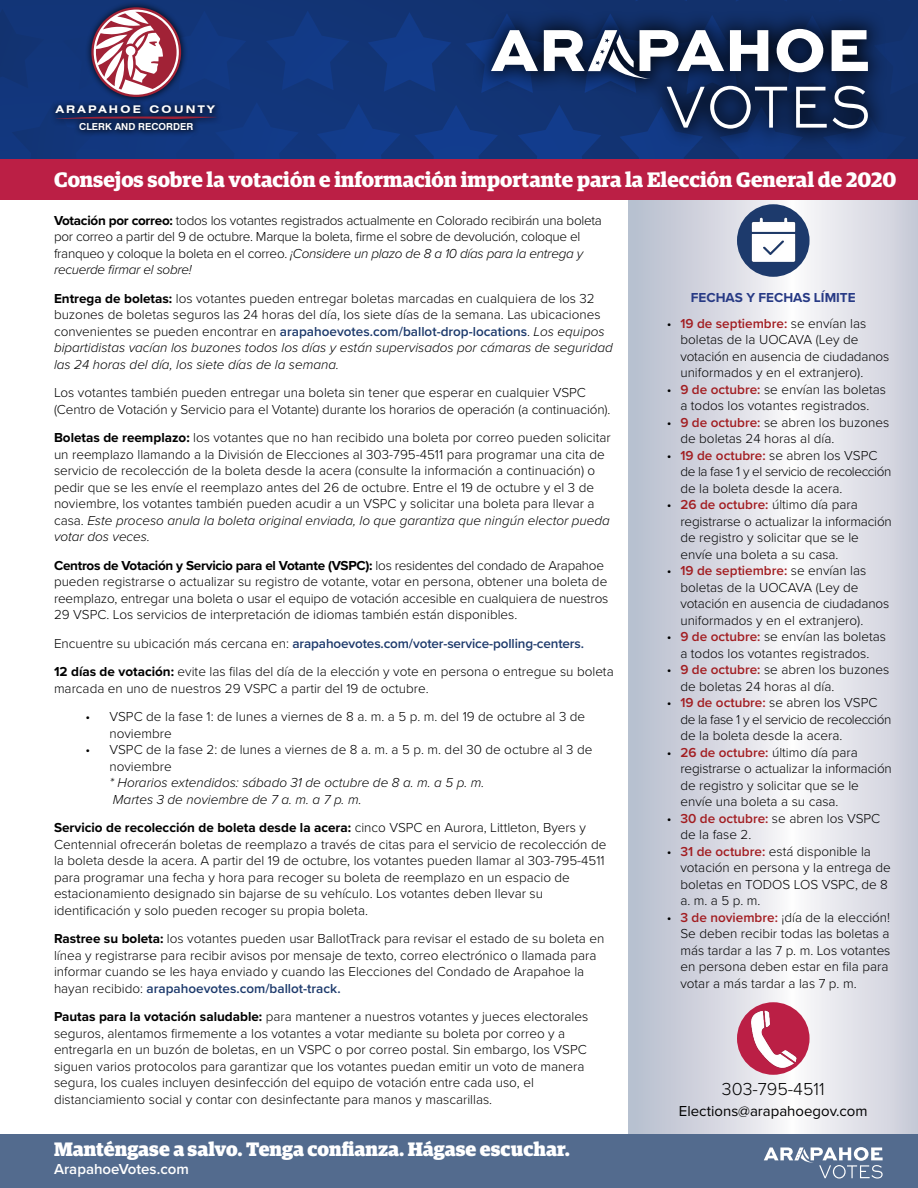
<style>
.page{position:relative;width:918px;height:1188px;background:#fff}
.page>*{position:absolute;margin:0;border:0;box-sizing:border-box;transform-origin:0 0}
.t1{font:700 21px "Guardian Egyp";color:#fff}
.t2{font:900 19.5px "Guardian Egyp";color:#fff}
.t3{font:300 18px "Proxima Nova";color:#000}
.t4{font:15px "Proxima Nova";color:#000}
.t5{font:600 15px "Proxima Nova";color:#fff}
.t6{font:300 13.5px/16.5px "Proxima Nova";color:#000}
.t7{font:300 13.5px/16.5px "Proxima Nova";letter-spacing:-.02em;color:#000}
.t8{font:italic 300 13.5px/16.5px "Proxima Nova";color:#000}
.t9{font:700 13.5px "Proxima Nova";color:#273a85}
.t10{font:700 expanded 10.65px "Swiss 721 BT";letter-spacing:.22em;color:#fff}
.t11{font:700 9.6px "Swiss 721 BT";color:#fff}
.s1{font-weight:700}
.s2{font-style:italic}
.s3{font-weight:600;color:#1d3a6c}
.s4{font-weight:600;color:#a21d21}
</style>
<div class="page">
<svg style="left:629px;top:200px;width:289px;height:934px"></svg>
<svg style="left:0;top:0;width:918px;height:159px;background:#12367c"></svg>
<svg style="left:0;top:0;width:891px;height:90px;background:#123578"></svg>
<div style="left:0;top:159px;width:918px;height:41px;background:#bb1f45"></div>
<div style="left:471px;top:9px;width:417px;height:140px;background:#000;opacity:.75"></div>
<svg style="left:667px;top:86px;width:120px;height:43px"></svg>
<svg style="left:796px;top:87px;width:31px;height:41px"></svg>
<svg style="left:833px;top:86px;width:35px;height:43px"></svg>
<svg style="left:491px;top:30px;width:47px;height:41px"></svg>
<svg style="left:730px;top:30px;width:38px;height:41px"></svg>
<svg style="left:777px;top:29px;width:46px;height:43px"></svg>
<svg style="left:832px;top:30px;width:36px;height:41px"></svg>
<svg style="left:544px;top:30px;width:180px;height:49px"></svg>
<div style="left:49px;top:0;width:174px;height:137px;background:#000;opacity:.75"></div>
<svg style="left:91px;top:7px;width:90px;height:90px"></svg>
<svg style="left:53px;top:116px;width:166px;height:3px"></svg>
<div style="left:0;top:1134px;width:918px;height:54px;background:#536b8e"></div>
<svg style="left:764px;top:1147px;width:119px;height:32px"></svg>
<img style="left:737px;top:1002px;width:73px;height:73px;border-radius:36px">
<img style="left:737px;top:204px;width:73px;height:73px;border-radius:36px">
<p class="t10" style="left:56px;top:103px;width:161px">ARAPAHOE COUNTY</p>
<p class="t11" style="left:79px;top:121px;width:116px">CLERK AND RECORDER</p>
<h1 class="t1" style="left:54px;top:163px;width:844px">Consejos sobre la votación e información importante para la Elección General de 2020</h1>
<p class="t7" style="left:54px;top:211px;width:549px"><span class="s1">Votación por correo:</span> todos los votantes registrados actualmente en Colorado recibirán una boleta por correo a partir del 9 de octubre. Marque la boleta, firme el sobre de devolución, coloque el franqueo y coloque la boleta en el correo. <span class="s2">¡Considere un plazo de 8 a 10 días para la entrega y recuerde firmar el sobre!</span></p>
<p class="t6" style="left:54px;top:289px;width:560px"><span class="s1">Entrega de boletas:</span> los votantes pueden entregar boletas marcadas en cualquiera de los 32 buzones de boletas seguros las 24 horas del día, los siete días de la semana. Las ubicaciones convenientes se pueden encontrar en <span class="s3">arapahoevotes.com/ballot-drop-locations</span>. <span class="s2">Los equipos bipartidistas vacían los buzones todos los días y están supervisados por cámaras de seguridad las 24 horas del día, los siete días de la semana.</span></p>
<p class="t6" style="left:54px;top:384px;width:558px">Los votantes también pueden entregar una boleta sin tener que esperar en cualquier VSPC (Centro de Votación y Servicio para el Votante) durante los horarios de operación (a continuación).</p>
<p class="t6" style="left:54px;top:429px;width:558px"><span class="s1">Boletas de reemplazo:</span> los votantes que no han recibido una boleta por correo pueden solicitar un reemplazo llamando a la División de Elecciones al 303-795-4511 para programar una cita de servicio de recolección de la boleta desde la acera (consulte la información a continuación) o pedir que se les envíe el reemplazo antes del 26 de octubre. Entre el 19 de octubre y el 3 de noviembre, los votantes también pueden acudir a un VSPC y solicitar una boleta para llevar a casa. <span class="s2">Este proceso anula la boleta original enviada, lo que garantiza que ningún elector pueda votar dos veces.</span></p>
<p class="t6" style="left:54px;top:556px;width:556px"><span class="s1">Centros de Votación y Servicio para el Votante (VSPC):</span> los residentes del condado de Arapahoe pueden registrarse o actualizar su registro de votante, votar en persona, obtener una boleta de reemplazo, entregar una boleta o usar el equipo de votación accesible en cualquiera de nuestros 29 VSPC. Los servicios de interpretación de idiomas también están disponibles.</p>
<p class="t6" style="left:54px;top:628px;width:561px;line-height:28.5px">Encuentre su ubicación más cercana en: <span class="s3">arapahoevotes.com/voter-service-polling-centers.<br></span><span class="s1">12 días de votación:</span> evite las filas del día de la elección y vote en persona o entregue su boleta</p>
<p class="t6" style="left:54px;top:679px;width:376px">marcada en uno de nuestros 29 VSPC a partir del 19 de octubre.</p>
<p class="t6" style="left:110px;top:708px;width:477px;text-indent:-24px">• VSPC de la fase 1: de lunes a viernes de 8 a. m. a 5 p. m. del 19 de octubre al 3 de noviembre</p>
<p class="t6" style="left:110px;top:741px;width:484px;text-indent:-24px">• VSPC de la fase 2: de lunes a viernes de 8 a. m. a 5 p. m. del 30 de octubre al 3 de noviembre</p>
<p class="t8" style="left:109px;top:774px;width:376px">* Horarios extendidos: sábado 31 de octubre de 8 a. m. a 5 p. m.<br>Martes 3 de noviembre de 7 a. m. a 7 p. m.</p>
<p class="t6" style="left:54px;top:819px;width:554px"><span class="s1">Servicio de recolección de boleta desde la acera:</span> cinco VSPC en Aurora, Littleton, Byers y Centennial ofrecerán boletas de reemplazo a través de citas para el servicio de recolección de la boleta desde la acera. A partir del 19 de octubre, los votantes pueden llamar al 303-795-4511 para programar una fecha y hora para recoger su boleta de reemplazo en un espacio de estacionamiento designado sin bajarse de su vehículo. Los votantes deben llevar su identificación y solo pueden recoger su propia boleta.</p>
<p class="t6" style="left:54px;top:930px;width:552px"><span class="s1">Rastree su boleta:</span> los votantes pueden usar BallotTrack para revisar el estado de su boleta en línea y registrarse para recibir avisos por mensaje de texto, correo electrónico o llamada para informar cuando se les haya enviado y cuando las Elecciones del Condado de Arapahoe la hayan recibido: <span class="s3">arapahoevotes.com/ballot-track.</span></p>
<p class="t6" style="left:54px;top:1008px;width:536px"><span class="s1">Pautas para la votación saludable:</span> para mantener a nuestros votantes y jueces electorales seguros, alentamos firmemente a los votantes a votar mediante su boleta por correo y a entregarla en un buzón de boletas, en un VSPC o por correo postal. Sin embargo, los VSPC siguen varios protocolos para garantizar que los votantes puedan emitir un voto de manera segura, los cuales incluyen desinfección del equipo de votación entre cada uso, el distanciamiento social y contar con desinfectante para manos y mascarillas.</p>
<h2 class="t2" style="left:54px;top:1134px;width:518px">Manténgase a salvo. Tenga confianza. Hágase escuchar.</h2>
<p class="t5" style="left:54px;top:1158px;width:136px">ArapahoeVotes.com</p>
<p class="t9" style="left:691px;top:288px;width:166px">FECHAS Y FECHAS LÍMITE</p>
<p class="t6" style="left:680px;top:314px;width:210px;text-indent:-14px">• <span class="s4">19 de septiembre:</span> se envían las boletas de la UOCAVA (Ley de votación en ausencia de ciudadanos uniformados y en el extranjero).</p>
<p class="t6" style="left:667px;top:380px;width:221px;text-align:center">• <span class="s4">9 de octubre:</span> se envían las boletas a todos los votantes registrados.</p>
<p class="t6" style="left:680px;top:413px;width:210px;text-indent:-14px">• <span class="s4">9 de octubre:</span> se abren los buzones de boletas 24 horas al día.</p>
<p class="t6" style="left:680px;top:446px;width:212px;text-indent:-14px">• <span class="s4">19 de octubre:</span> se abren los VSPC de la fase 1 y el servicio de recolección de la boleta desde la acera.</p>
<p class="t6" style="left:680px;top:496px;width:213px;text-indent:-14px">• <span class="s4">26 de octubre:</span> último día para registrarse o actualizar la información de registro y solicitar que se le envíe una boleta a su casa.</p>
<p class="t6" style="left:680px;top:562px;width:210px;text-indent:-14px">• <span class="s4">19 de septiembre:</span> se envían las boletas de la UOCAVA (Ley de votación en ausencia de ciudadanos uniformados y en el extranjero).</p>
<p class="t6" style="left:667px;top:628px;width:221px;text-align:center">• <span class="s4">9 de octubre:</span> se envían las boletas a todos los votantes registrados.</p>
<p class="t6" style="left:680px;top:661px;width:210px;text-indent:-14px">• <span class="s4">9 de octubre:</span> se abren los buzones de boletas 24 horas al día.</p>
<p class="t6" style="left:680px;top:694px;width:212px;text-indent:-14px">• <span class="s4">19 de octubre:</span> se abren los VSPC de la fase 1 y el servicio de recolección de la boleta desde la acera.</p>
<p class="t6" style="left:680px;top:743px;width:213px;text-indent:-14px">• <span class="s4">26 de octubre:</span> último día para registrarse o actualizar la información de registro y solicitar que se le envíe una boleta a su casa.</p>
<p class="t6" style="left:680px;top:809px;width:201px;text-indent:-14px">• <span class="s4">30 de octubre:</span> se abren los VSPC de la fase 2.</p>
<p class="t6" style="left:680px;top:842px;width:212px;text-indent:-14px">• <span class="s4">31 de octubre:</span> está disponible la votación en persona y la entrega de boletas en TODOS LOS VSPC, de 8 a. m. a 5 p. m.</p>
<p class="t6" style="left:680px;top:908px;width:212px;text-indent:-14px">• <span class="s4">3 de noviembre:</span> ¡día de la elección!<br>Se deben recibir todas las boletas a más tardar a las 7 p. m. Los votantes en persona deben estar en fila para votar a más tardar a las 7 p. m.</p>
<h3 class="t3" style="left:722px;top:1075px;width:104px">303-795-4511</h3>
<p class="t4" style="left:679px;top:1100px;width:190px">Elections@arapahoegov.com</p>
</div>
